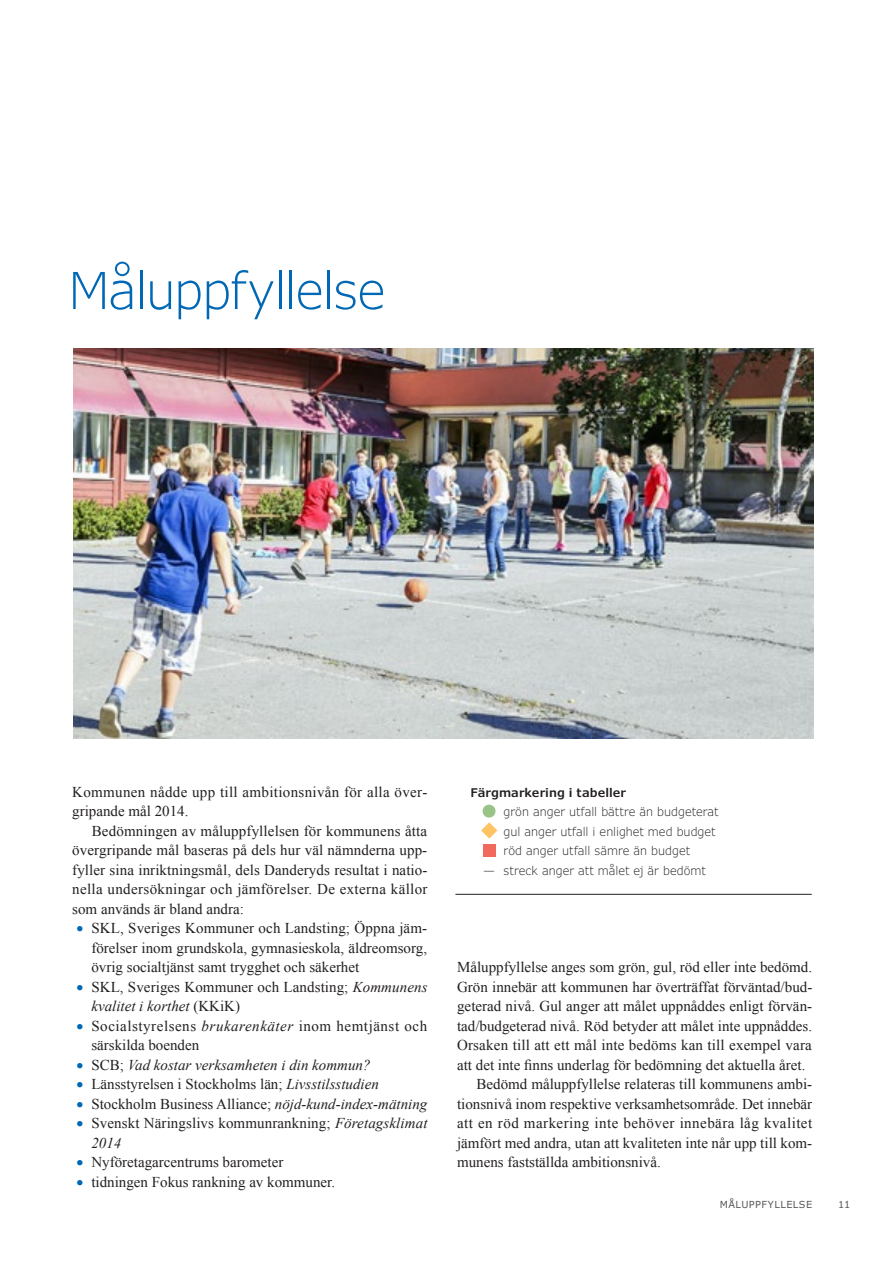
<style>
.page{position:relative;width:893px;height:1263px;background:#fff}
.page>*{position:absolute;margin:0;border:0;box-sizing:border-box;transform-origin:0 0}
.t1{font:300 51px "Verdana Pro";letter-spacing:-.03em;color:#0168b5}
.t2{font:15px/19.5px "Times New Roman";color:#231f20;text-align:justify}
.t3{font:15px/19.5px "Times New Roman";letter-spacing:.02em;color:#231f20}
.t4{font:15px/19.5px "Times New Roman";letter-spacing:.035em;color:#231f20}
.t5{font:15px "Times New Roman";letter-spacing:.03em;color:#231f20}
.t6{font:italic 15px "Times New Roman";color:#231f20}
.t7{font:300 12px/19.5px "Verdana Pro";letter-spacing:.005em;color:#231f20}
.t8{font:600 12px "Verdana Pro";letter-spacing:.005em;color:#231f20}
.t9{font:9.75px "Verdana Pro";letter-spacing:.05em;color:#57585a}
.s1{color:#0168b5}
.s2{font-style:italic}
.s3{font-style:normal}
</style>
<div class="page">
<img style="left:74px;top:348px;width:739px;height:390px">
<svg style="left:481px;top:805px;width:16px;height:33px"></svg>
<div style="left:483px;top:844px;width:12px;height:12px;background:#f26a5d"></div>
<hr style="left:455px;top:894px;width:357px;height:1px;background:#231f20">
<h1 class="t1" style="left:68px;top:258px;width:318px">Måluppfyllelse</h1>
<p class="t3" style="left:72px;top:782px;width:355px">Kommunen nådde upp till ambitionsnivån för alla över&shy;gripande mål 2014.</p>
<p class="t2" style="left:72px;top:821px;width:357px;text-indent:20px">Bedömningen av måluppfyllelsen för kommunens åtta övergripande mål baseras på dels hur väl nämnderna upp&shy;fyller sina inriktningsmål, dels Danderyds resultat i natio&shy;nella undersökningar och jämförelser. De externa källor som används är bland andra:</p>
<p class="t2" style="left:91px;top:918px;width:337px;text-indent:-15px"><span class="s1">•</span> SKL, Sveriges Kommuner och Landsting; Öppna jäm&shy;förelser inom grundskola, gymnasieskola, äldreomsorg, övrig socialtjänst samt trygghet och säkerhet</p>
<p class="t2" style="left:91px;top:977px;width:338px;text-indent:-15px"><span class="s1">•</span> SKL, Sveriges Kommuner och Landsting; <span class="s2">Kommunens kvalitet i korthet</span> (KKiK)</p>
<p class="t4" style="left:91px;top:1016px;width:337px;text-indent:-15px"><span class="s1">•</span> Socialstyrelsens <span class="s2">brukarenkäter</span> inom hemtjänst och särskilda boenden</p>
<p class="t6" style="left:77px;top:1054px;width:296px"><span class="s1">•</span> <span class="s3">SCB;</span> Vad kostar verksamheten i din kommun?</p>
<p class="t2" style="left:77px;top:1074px;width:304px"><span class="s1">•</span> Länsstyrelsen i Stockholms län; <span class="s2">Livsstilsstudien</span></p>
<p class="t2" style="left:77px;top:1094px;width:352px"><span class="s1">•</span> Stockholm Business Alliance; <span class="s2">nöjd-kund-index-mätning</span></p>
<p class="t2" style="left:91px;top:1113px;width:338px;text-indent:-15px"><span class="s1">•</span> Svenskt Näringslivs kommunrankning; <span class="s2">Företagsklimat<br>2014</span></p>
<p class="t2" style="left:77px;top:1152px;width:208px"><span class="s1">•</span> Nyföretagarcentrums barometer</p>
<p class="t2" style="left:77px;top:1172px;width:260px"><span class="s1">•</span> tidningen Fokus rankning av kommuner.</p>
<p class="t8" style="left:471px;top:784px;width:157px">Färgmarkering i tabeller</p>
<p class="t7" style="left:504px;top:802px;width:216px">grön anger utfall bättre än budgeterat gul anger utfall i enlighet med budget röd anger utfall sämre än budget</p>
<p class="t7" style="left:483px;top:861px;width:224px">— streck anger att målet ej är bedömt</p>
<p class="t2" style="left:457px;top:957px;width:357px">Måluppfyllelse anges som grön, gul, röd eller inte bedömd.</p>
<p class="t2" style="left:457px;top:977px;width:357px">Grön innebär att kommunen har överträffat förväntad/bud-</p>
<p class="t2" style="left:457px;top:996px;width:357px">geterad nivå. Gul anger att målet uppnåddes enligt förvän-</p>
<p class="t2" style="left:457px;top:1016px;width:357px">tad/budgeterad nivå. Röd betyder att målet inte uppnåddes.</p>
<p class="t2" style="left:457px;top:1035px;width:356px">Orsaken till att ett mål inte bedöms kan till exempel vara</p>
<p class="t2" style="left:457px;top:1055px;width:350px">att det inte finns underlag för bedömning det aktuella året.</p>
<p class="t2" style="left:477px;top:1074px;width:337px">Bedömd måluppfyllelse relateras till kommunens ambi-</p>
<p class="t2" style="left:457px;top:1094px;width:357px">tionsnivå inom respektive verksamhetsområde. Det innebär</p>
<p class="t5" style="left:457px;top:1113px;width:357px">att en röd markering inte behöver innebära låg kvalitet</p>
<p class="t2" style="left:457px;top:1133px;width:357px">jämfört med andra, utan att kvaliteten inte når upp till kom-</p>
<p class="t2" style="left:457px;top:1152px;width:205px">munens fastställda ambitionsnivå.</p>
<p class="t9" style="left:720px;top:1198px;width:29px">MÅLUPP</p>
<p class="t9" style="left:761px;top:1198px;width:45px">FYLLELSE</p>
<p class="t9" style="left:838px;top:1198px;width:14px">11</p>
</div>
